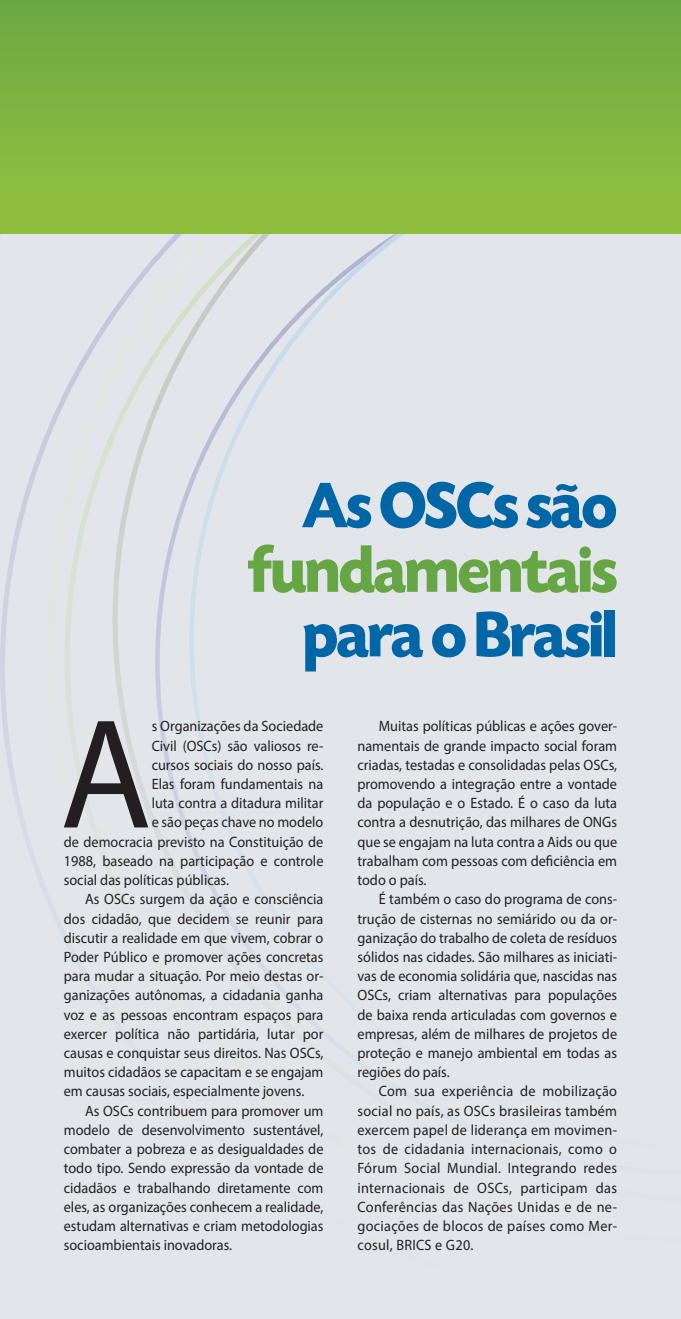
<style>
.page{position:relative;width:681px;height:1319px;background:#fff}
.page>*{position:absolute;margin:0;border:0;box-sizing:border-box;transform-origin:0 0}
.t1{font:157.5px "Myriad Pro";color:#231f20;scale:.95 1}
.t2{font:700 67.5px "Today SHOP";letter-spacing:-.02em;color:#0166a5;scale:.95 1}
.t3{font:700 67.5px "Today SHOP";letter-spacing:-.02em;color:#66a644;scale:.95 1}
.t4{font:15px/19.2px "Myriad Pro";color:#231f20;text-align:justify;scale:.95 1}
</style>
<div class="page">
<div style="left:0;top:234px;width:680px;height:1077px;background:#e2e6eb"></div>
<div style="left:0;top:0;width:680px;height:234px;background:#8dbe3e"></div>
<div style="left:0;top:0;width:680px;height:189px;background:linear-gradient(to bottom,#6ba844,#8dbe3e)"></div>
<h2 class="t2" style="left:303px;top:470px;width:332px">As OSCs são</h2>
<h2 class="t3" style="left:247px;top:535px;width:390px">fundamentais</h2>
<h2 class="t2" style="left:303px;top:599px;width:332px">para o Brasil</h2>
<h1 class="t1" style="left:60px;top:677px;width:98px">A</h1>
<p class="t4" style="left:152px;top:716px;width:182px">s Organizações da Sociedade</p>
<p class="t4" style="left:152px;top:735px;width:182px">Civil (OSCs) são valiosos re-</p>
<p class="t4" style="left:152px;top:754px;width:182px">cursos sociais do nosso país.</p>
<p class="t4" style="left:152px;top:774px;width:182px">Elas foram fundamentais na</p>
<p class="t4" style="left:152px;top:793px;width:182px">luta contra a ditadura militar</p>
<p class="t4" style="left:152px;top:812px;width:182px">e são peças chave no modelo</p>
<p class="t4" style="left:64px;top:831px;width:275px">de democracia previsto na Constituição de</p>
<p class="t4" style="left:64px;top:850px;width:275px">1988, baseado na participação e controle</p>
<p class="t4" style="left:64px;top:870px;width:175px">social das políticas públicas.</p>
<p class="t4" style="left:85px;top:889px;width:252px">As OSCs surgem da ação e consciência</p>
<p class="t4" style="left:64px;top:908px;width:275px">dos cidadão, que decidem se reunir para</p>
<p class="t4" style="left:64px;top:927px;width:274px">discutir a realidade em que vivem, cobrar o</p>
<p class="t4" style="left:64px;top:946px;width:275px">Poder Público e promover ações concretas</p>
<p class="t4" style="left:64px;top:966px;width:274px">para mudar a situação. Por meio destas or-</p>
<p class="t4" style="left:64px;top:985px;width:275px">ganizações autônomas, a cidadania ganha</p>
<p class="t4" style="left:64px;top:1004px;width:274px">voz e as pessoas encontram espaços para</p>
<p class="t4" style="left:64px;top:1023px;width:275px">exercer política não partidária, lutar por</p>
<p class="t4" style="left:64px;top:1042px;width:274px">causas e conquistar seus direitos. Nas OSCs,</p>
<p class="t4" style="left:64px;top:1062px;width:275px">muitos cidadãos se capacitam e se engajam</p>
<p class="t4" style="left:64px;top:1081px;width:254px">em causas sociais, especialmente jovens.</p>
<p class="t4" style="left:85px;top:1100px;width:252px">As OSCs contribuem para promover um</p>
<p class="t4" style="left:64px;top:1119px;width:275px">modelo de desenvolvimento sustentável,</p>
<p class="t4" style="left:64px;top:1138px;width:275px">combater a pobreza e as desigualdades de</p>
<p class="t4" style="left:64px;top:1158px;width:275px">todo tipo. Sendo expressão da vontade de</p>
<p class="t4" style="left:64px;top:1177px;width:275px">cidadãos e trabalhando diretamente com</p>
<p class="t4" style="left:64px;top:1196px;width:274px">eles, as organizações conhecem a realidade,</p>
<p class="t4" style="left:64px;top:1215px;width:275px">estudam alternativas e criam metodologias</p>
<p class="t4" style="left:64px;top:1234px;width:179px">socioambientais inovadoras.</p>
<p class="t4" style="left:357px;top:716px;width:275px;text-indent:21px">Muitas políticas públicas e ações gover&shy;namentais de grande impacto social foram criadas, testadas e consolidadas pelas OSCs, promovendo a integração entre a vontade da população e o Estado. É o caso da luta contra a desnutrição, das milhares de ONGs que se engajam na luta contra a Aids ou que trabalham com pessoas com deficiência em todo o país.</p>
<p class="t4" style="left:357px;top:889px;width:275px;text-indent:21px">É também o caso do programa de cons&shy;trução de cisternas no semiárido ou da or&shy;ganização do trabalho de coleta de resíduos sólidos nas cidades. São milhares as iniciati&shy;vas de economia solidária que, nascidas nas OSCs, criam alternativas para populações de baixa renda articuladas com governos e empresas, além de milhares de projetos de proteção e manejo ambiental em todas as regiões do país.</p>
<p class="t4" style="left:357px;top:1081px;width:275px;text-indent:21px">Com sua experiência de mobilização social no país, as OSCs brasileiras também exercem papel de liderança em movimen&shy;tos de cidadania internacionais, como o Fórum Social Mundial. Integrando redes internacionais de OSCs, participam das Conferências das Nações Unidas e de ne&shy;gociações de blocos de países como Mer&shy;cosul, BRICS e G20.</p>
</div>
